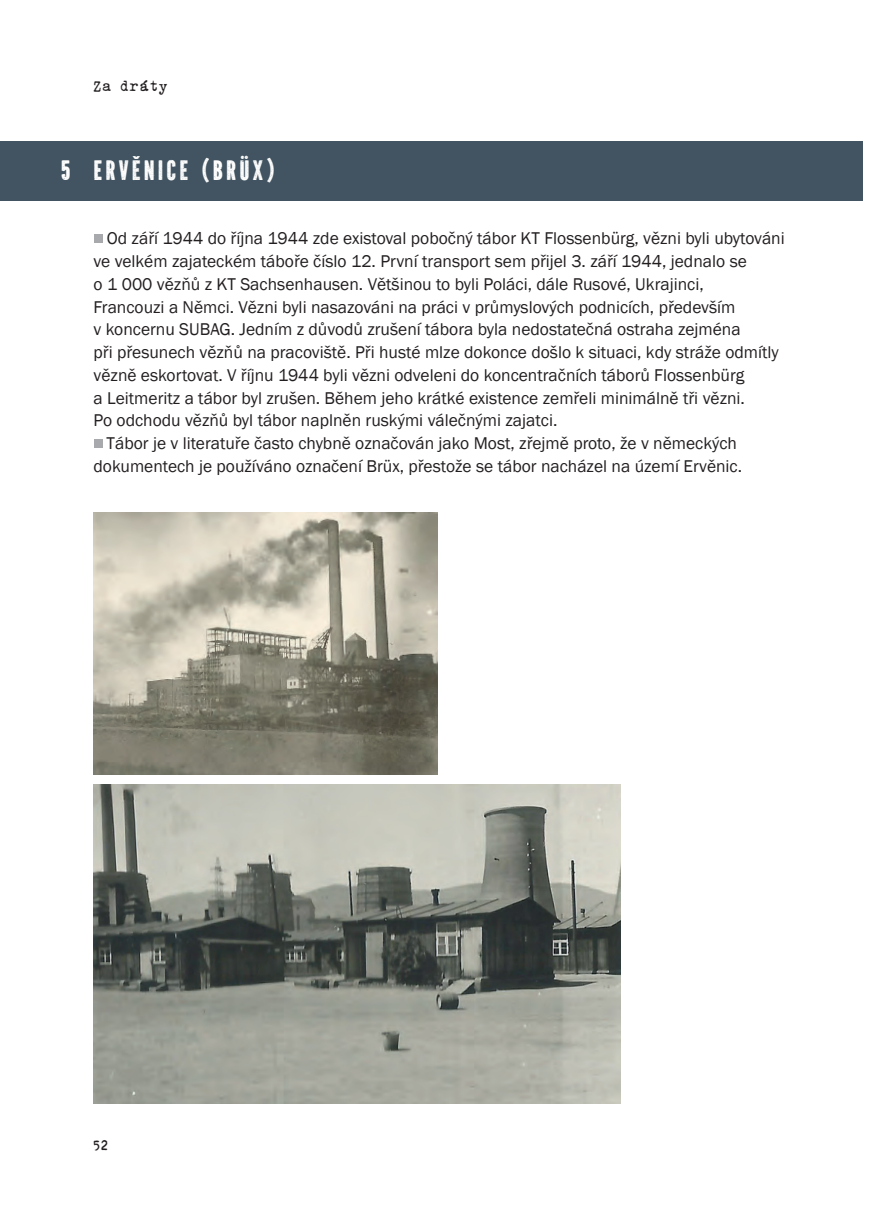
<style>
.page{position:relative;width:877px;height:1223px;background:#fff}
.page>*{position:absolute;margin:0;border:0;box-sizing:border-box;transform-origin:0 0}
.t1{font:26.25px "Antidotum";letter-spacing:.12em;color:#fff}
.t2{font:17.5px "Franklin Gothic";color:#231f20}
.t3{font:17.5px "urania czech";color:#231f20}
.t4{font:15.75px "urania czech";color:#231f20}
.s1{color:#fff}
</style>
<div class="page">
<div style="left:0;top:141px;width:862px;height:60px;background:#425461"></div>
<div style="left:94px;top:234px;width:8px;height:9px;background:#a8a9ad"></div>
<div style="left:94px;top:439px;width:8px;height:9px;background:#a8a9ad"></div>
<img style="left:94px;top:785px;width:526px;height:318px">
<img style="left:94px;top:512px;width:343px;height:262px">
<p class="t3" style="left:94px;top:75px;width:76px"><span class="s1">Pr</span>Za dráty</p>
<h1 class="t1" style="left:61px;top:155px;width:215px">5 ERVĚNICE (BRÜX)</h1>
<p class="t2" style="left:107px;top:228px;width:679px">Od září 1944 do října 1944 zde existoval pobočný tábor KT Flossenbürg, vězni byli ubytováni</p>
<p class="t2" style="left:94px;top:251px;width:654px">ve velkém zajateckém táboře číslo 12. První transport sem přijel 3. září 1944, jednalo se</p>
<p class="t2" style="left:94px;top:274px;width:611px">o 1 000 vězňů z KT Sachsenhausen. Většinou to byli Poláci, dále Rusové, Ukrajinci,</p>
<p class="t2" style="left:94px;top:297px;width:643px">Francouzi a Němci. Vězni byli nasazováni na práci v průmyslových podnicích, především</p>
<p class="t2" style="left:94px;top:319px;width:648px">v koncernu SUBAG. Jedním z důvodů zrušení tábora byla nedostatečná ostraha zejména</p>
<p class="t2" style="left:94px;top:342px;width:686px">při přesunech vězňů na pracoviště. Při husté mlze dokonce došlo k situaci, kdy stráže odmítly</p>
<p class="t2" style="left:94px;top:365px;width:652px">vězně eskortovat. V říjnu 1944 byli vězni odveleni do koncentračních táborů Flossenbürg</p>
<p class="t2" style="left:93px;top:388px;width:652px">a Leitmeritz a tábor byl zrušen. Během jeho krátké existence zemřeli minimálně tři vězni.</p>
<p class="t2" style="left:93px;top:410px;width:465px">Po odchodu vězňů byl tábor naplněn ruskými válečnými zajatci.</p>
<p class="t2" style="left:107px;top:433px;width:631px">Tábor je v literatuře často chybně označován jako Most, zřejmě proto, že v německých</p>
<p class="t2" style="left:93px;top:456px;width:650px">dokumentech je používáno označení Brüx, přestože se tábor nacházel na území Ervěnic.</p>
<p class="t4" style="left:94px;top:1135px;width:16px">52</p>
</div>
